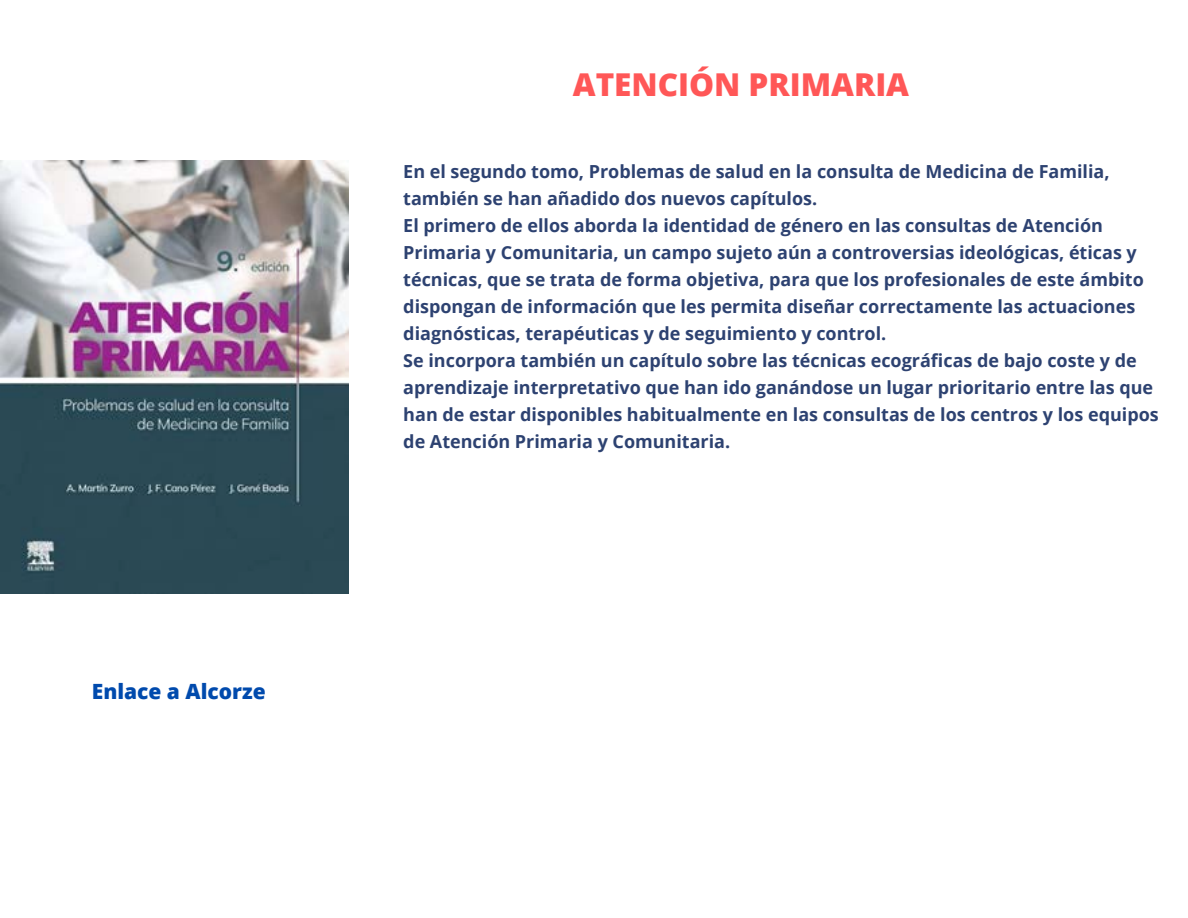
<style>
.page{position:relative;width:1188px;height:918px;background:#fff}
.page>*{position:absolute;margin:0;border:0;box-sizing:border-box;transform-origin:0 0}
.t1{font:800 31.5px "Open Sans";color:#ff5757}
.t2{font:800 21px "Open Sans";color:#004aad}
.t3{font:700 18px/27px "Open Sans";color:#2d4271}
</style>
<div class="page">
<img style="left:0;top:160px;width:349px;height:433px">
<p class="t2" style="left:92px;top:677px;width:175px">Enlace a Alcorze</p>
<p class="t1" style="left:573px;top:62px;width:338px">ATENCIÓN PRIMARIA</p>
<p class="t3" style="left:403px;top:157px;width:708px">En el segundo tomo, Problemas de salud en la consulta de Medicina de Familia, también se han añadido dos nuevos capítulos.</p>
<h2 class="t3" style="left:403px;top:211px;width:742px">El primero de ellos aborda la identidad de género en las consultas de Atención Primaria y Comunitaria, un campo sujeto aún a controversias ideológicas, éticas y técnicas, que se trata de forma objetiva, para que los profesionales de este ámbito dispongan de información que les permita diseñar correctamente las actuaciones diagnósticas, terapéuticas y de seguimiento y control.</h2>
<h1 class="t3" style="left:403px;top:346px;width:757px">Se incorpora también un capítulo sobre las técnicas ecográficas de bajo coste y de aprendizaje interpretativo que han ido ganándose un lugar prioritario entre las que han de estar disponibles habitualmente en las consultas de los centros y los equipos de Atención Primaria y Comunitaria.</h1>
</div>
